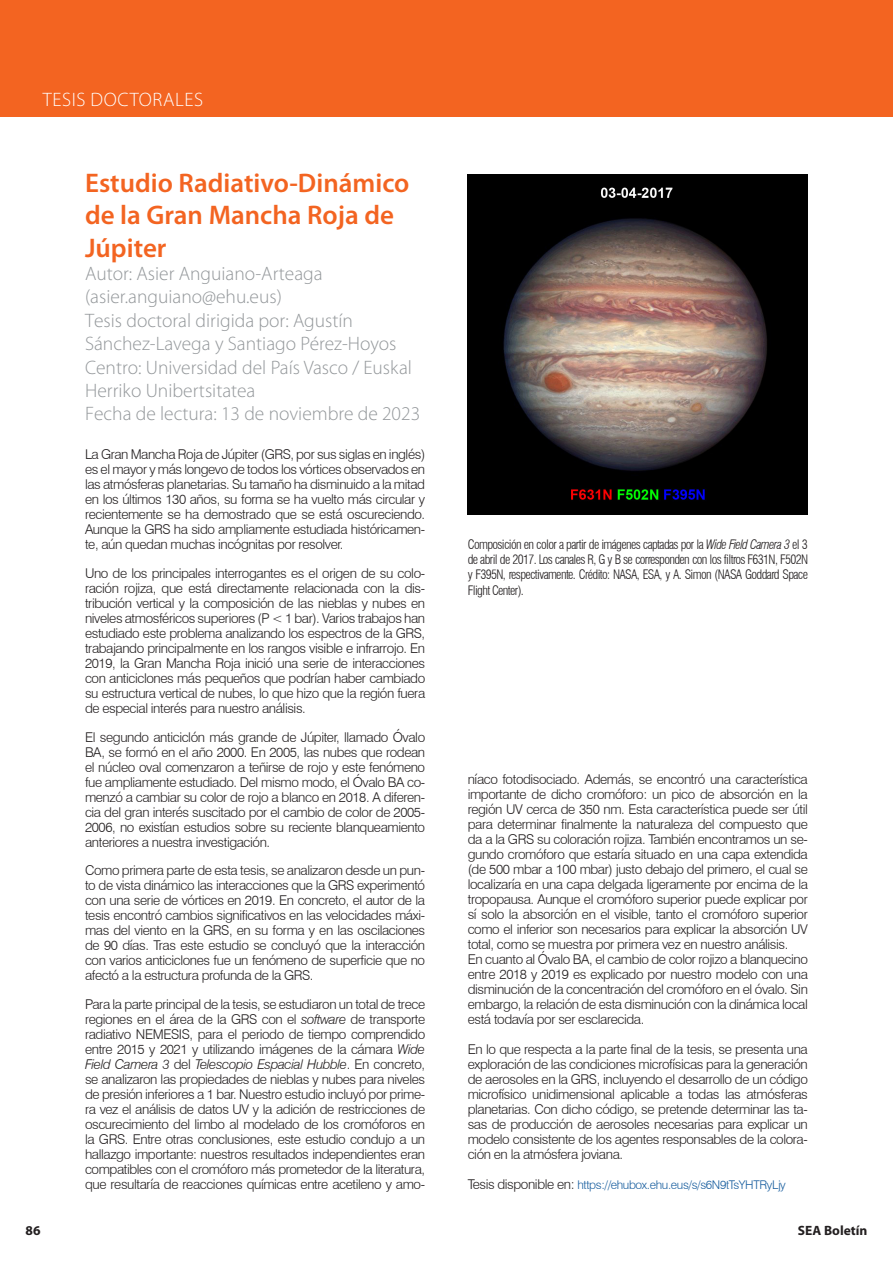
<style>
.page{position:relative;width:893px;height:1263px;background:#fff}
.page>*{position:absolute;margin:0;border:0;box-sizing:border-box;transform-origin:0 0}
.HEADING_1{font:600 27px/32.4px "Myriad Pro";color:#f36421}
.gray_body_text{font:300 19.5px/23.4px "Myriad Pro";color:#93979a}
.t1{font:300 19.5px "Myriad Pro";letter-spacing:.03em;color:#fff}
.Body_1{font:300 13.5px/15px "Swiss 721 BT";letter-spacing:-.03em;color:#231f20;text-align:justify}
.t2{font:700 13.5px "Myriad Pro";color:#231f20}
.Pie_de_imagen{font:300 condensed 12.75px/15.3px "Swiss 721 BT";letter-spacing:-.05em;color:#231f20;text-align:justify}
.Body_1-2{font:300 12px "Swiss 721 BT";letter-spacing:-.03em;color:#175d9e}
.s1{font-style:italic}
.s2{font-size:13.5px;color:#231f20}
</style>
<div class="page">
<div style="left:0;top:0;width:893px;height:117px;background:#f36421"></div>
<img style="left:468px;top:175px;width:340px;height:340px">
<p class="t1" style="left:43px;top:88px;width:162px">TESIS DOCTORALES</p>
<p class="HEADING_1" style="left:85px;top:166px;width:326px">Estudio Radiativo-Dinámico de la Gran Mancha Roja de<br>Júpiter</p>
<p class="gray_body_text" style="left:85px;top:262px;width:239px">Autor: Asier Anguiano-Arteaga</p>
<p class="gray_body_text" style="left:85px;top:285px;width:198px">(asier.anguiano@ehu.eus)</p>
<p class="gray_body_text" style="left:85px;top:308px;width:269px">Tesis doctoral dirigida por: Agustín</p>
<p class="gray_body_text" style="left:85px;top:332px;width:313px">Sánchez-Lavega y Santiago Pérez-Hoyos</p>
<p class="gray_body_text" style="left:85px;top:355px;width:328px">Centro: Universidad del País Vasco / Euskal<br>Herriko Unibertsitatea</p>
<p class="gray_body_text" style="left:85px;top:402px;width:337px">Fecha de lectura: 13 de noviembre de 2023</p>
<p class="Body_1" style="left:85px;top:447px;width:342px">La Gran Mancha Roja de Júpiter (GRS, por sus siglas en inglés) es el mayor y más longevo de todos los vórtices observados en las atmósferas planetarias. Su tamaño ha disminuido a la mitad en los últimos 130 años, su forma se ha vuelto más circular y recientemente se ha demostrado que se está oscureciendo.<br>Aunque la GRS ha sido ampliamente estudiada históricamen&shy;te, aún quedan muchas incógnitas por resolver.</p>
<p class="Body_1" style="left:85px;top:566px;width:342px">Uno de los principales interrogantes es el origen de su colo&shy;ración rojiza, que está directamente relacionada con la dis&shy;tribución vertical y la composición de las nieblas y nubes en niveles atmosféricos superiores (P &lt; 1 bar). Varios trabajos han estudiado este problema analizando los espectros de la GRS, trabajando principalmente en los rangos visible e infrarrojo. En 2019, la Gran Mancha Roja inició una serie de interacciones con anticiclones más pequeños que podrían haber cambiado su estructura vertical de nubes, lo que hizo que la región fuera de especial interés para nuestro análisis.</p>
<p class="Body_1" style="left:85px;top:729px;width:342px">El segundo anticiclón más grande de Júpiter, llamado Óvalo BA, se formó en el año 2000. En 2005, las nubes que rodean el núcleo oval comenzaron a teñirse de rojo y este fenómeno fue ampliamente estudiado. Del mismo modo, el Óvalo BA co&shy;menzó a cambiar su color de rojo a blanco en 2018. A diferen&shy;cia del gran interés suscitado por el cambio de color de 2005- 2006, no existían estudios sobre su reciente blanqueamiento anteriores a nuestra investigación.</p>
<p class="Body_1" style="left:85px;top:863px;width:342px">Como primera parte de esta tesis, se analizaron desde un pun&shy;to de vista dinámico las interacciones que la GRS experimentó con una serie de vórtices en 2019. En concreto, el autor de la tesis encontró cambios significativos en las velocidades máxi&shy;mas del viento en la GRS, en su forma y en las oscilaciones de 90 días. Tras este estudio se concluyó que la interacción con varios anticiclones fue un fenómeno de superficie que no afectó a la estructura profunda de la GRS.</p>
<p class="Body_1" style="left:85px;top:996px;width:342px">Para la parte principal de la tesis, se estudiaron un total de trece regiones en el área de la GRS con el <span class="s1">software</span> de transporte radiativo NEMESIS, para el periodo de tiempo comprendido entre 2015 y 2021 y utilizando imágenes de la cámara <span class="s1">Wide Field Camera 3</span> del <span class="s1">Telescopio Espacial Hubble</span>. En concreto, se analizaron las propiedades de nieblas y nubes para niveles de presión inferiores a 1 bar. Nuestro estudio incluyó por prime&shy;ra vez el análisis de datos UV y la adición de restricciones de oscurecimiento del limbo al modelado de los cromóforos en la GRS. Entre otras conclusiones, este estudio condujo a un hallazgo importante: nuestros resultados independientes eran compatibles con el cromóforo más prometedor de la literatura, que resultaría de reacciones químicas entre acetileno y amo-</p>
<p class="Pie_de_imagen" style="left:468px;top:536px;width:342px">Composición en color a partir de imágenes captadas por la <span class="s1">Wide Field Camera 3</span> el 3 de abril de 2017. Los canales R, G y B se corresponden con los filtros F631N, F502N y F395N, respectivamente. Crédito: NASA, ESA, y A. Simon (NASA Goddard Space Flight Center).</p>
<p class="Body_1" style="left:468px;top:771px;width:342px">níaco fotodisociado. Además, se encontró una característica importante de dicho cromóforo: un pico de absorción en la región UV cerca de 350 nm. Esta característica puede ser útil para determinar finalmente la naturaleza del compuesto que da a la GRS su coloración rojiza. También encontramos un se&shy;gundo cromóforo que estaría situado en una capa extendida (de 500 mbar a 100 mbar) justo debajo del primero, el cual se localizaría en una capa delgada ligeramente por encima de la tropopausa. Aunque el cromóforo superior puede explicar por sí solo la absorción en el visible, tanto el cromóforo superior como el inferior son necesarios para explicar la absorción UV total, como se muestra por primera vez en nuestro análisis.</p>
<p class="Body_1" style="left:468px;top:951px;width:342px">En cuanto al Óvalo BA, el cambio de color rojizo a blanquecino entre 2018 y 2019 es explicado por nuestro modelo con una disminución de la concentración del cromóforo en el óvalo. Sin embargo, la relación de esta disminución con la dinámica local está todavía por ser esclarecida.</p>
<p class="Body_1" style="left:468px;top:1041px;width:342px">En lo que respecta a la parte final de la tesis, se presenta una exploración de las condiciones microfísicas para la generación de aerosoles en la GRS, incluyendo el desarrollo de un código microfísico unidimensional aplicable a todas las atmósferas planetarias. Con dicho código, se pretende determinar las ta&shy;sas de producción de aerosoles necesarias para explicar un modelo consistente de los agentes responsables de la colora&shy;ción en la atmósfera joviana.</p>
<p class="Body_1-2" style="left:468px;top:1177px;width:320px"><span class="s2">Tesis disponible en:</span> https://ehubox.ehu.eus/s/s6N9tTsYHTRyLjy</p>
<p class="t2" style="left:26px;top:1221px;width:16px">86</p>
<p class="t2" style="left:798px;top:1221px;width:71px">SEA Boletín</p>
</div>
